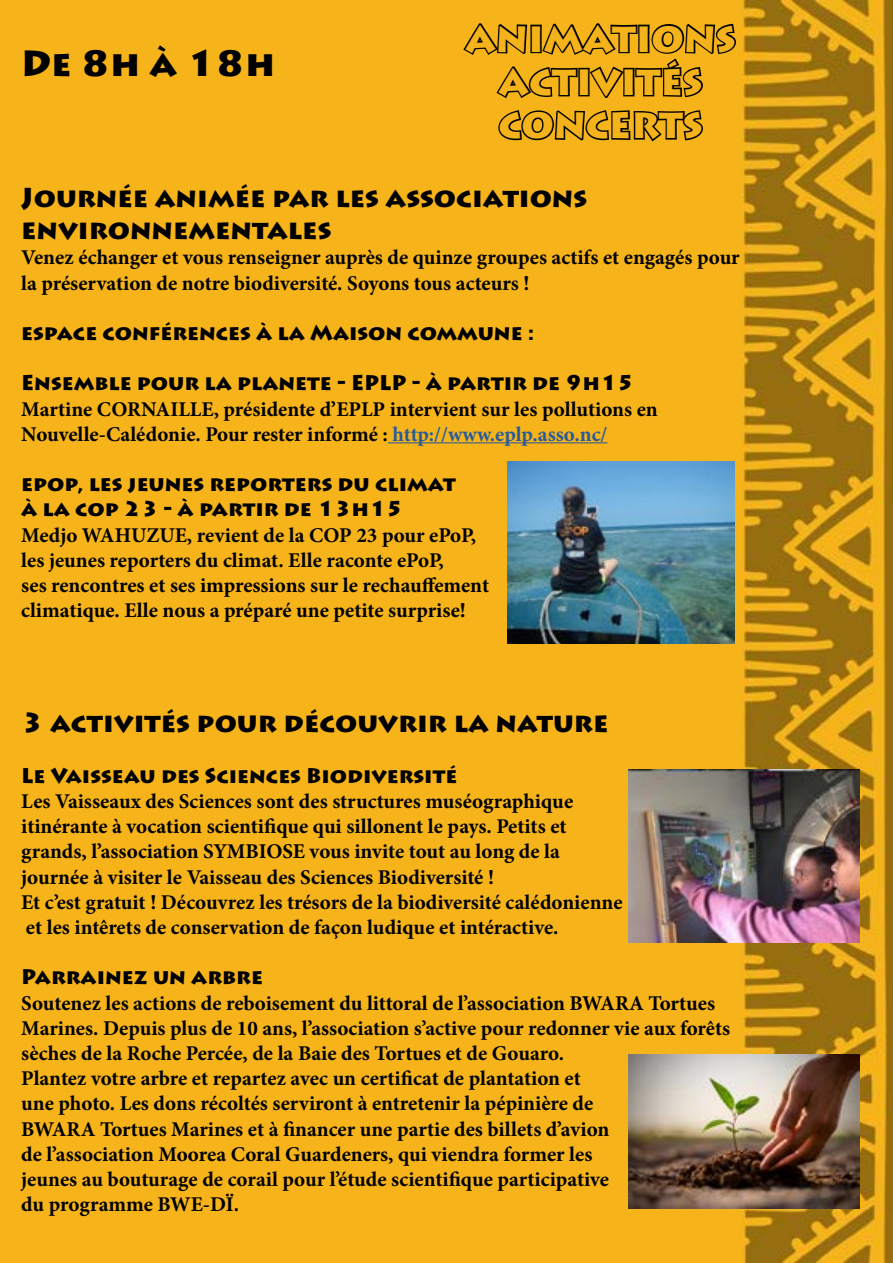
<style>
.page{position:relative;width:893px;height:1263px;background:#fff}
.page>*{position:absolute;margin:0;border:0;box-sizing:border-box;transform-origin:0 0}
.t1{font:900 36px/43.2px "Lithos Pro";color:#f5b31b;text-align:center}
.t2{font:900 36px "Lithos Pro";color:#000}
.t3{font:900 27px/32.4px "Lithos Pro";color:#000}
.t4{font:700 21px/25.2px "Minion Pro";color:#000}
.t5{font:900 21px/25.2px "Lithos Pro";color:#000}
.s1{color:#275b9b}
</style>
<div class="page">
<img style="left:0;top:0;width:893px;height:1263px">
<svg style="left:461px;top:22px;width:276px;height:78px;background:#b18012"></svg>
<svg style="left:497px;top:108px;width:207px;height:36px;background:#9d7210"></svg>
<hr style="left:388px;top:442px;width:219px;height:1px;background:#275b9b">
<img style="left:508px;top:461px;width:227px;height:182px">
<img style="left:629px;top:769px;width:230px;height:174px">
<img style="left:628px;top:1054px;width:231px;height:155px">
<h1 class="t2" style="left:21px;top:41px;width:256px">De 8h à 18h</h1>
<h1 class="t1" style="left:465px;top:18px;width:272px">ANIMATIONS<br>ACTIVITÉS<br>CONCERTS</h1>
<p class="t3" style="left:21px;top:182px;width:567px">Journée animée par les associations environnementales</p>
<p class="t4" style="left:21px;top:245px;width:720px">Venez échanger et vous renseigner auprès de quinze groupes actifs et engagés pour la préservation de notre biodiversité. Soyons tous acteurs !</p>
<p class="t5" style="left:21px;top:321px;width:515px">espace conférences à la Maison commune :</p>
<p class="t5" style="left:21px;top:371px;width:615px">Ensemble pour la planete - EPLP - à partir de 9h15</p>
<p class="t4" style="left:21px;top:396px;width:638px">Martine CORNAILLE, présidente d’EPLP intervient sur les pollutions en<br>Nouvelle-Calédonie. Pour rester informé : <span class="s1">http://www.eplp.asso.nc/</span></p>
<p class="t5" style="left:21px;top:472px;width:436px">epop, les jeunes reporters du climat à la cop 23 - à partir de 13h15</p>
<p class="t4" style="left:21px;top:522px;width:469px">Medjo WAHUZUE, revient de la COP 23 pour ePoP, les jeunes reporters du climat. Elle raconte ePoP,<br>ses rencontres et ses impressions sur le rechauffement climatique. Elle nous a préparé une petite surprise!</p>
<p class="t3" style="left:21px;top:707px;width:589px">3 activités pour découvrir la nature</p>
<p class="t5" style="left:21px;top:763px;width:438px">Le Vaisseau des Sciences Biodiversité</p>
<p class="t4" style="left:21px;top:788px;width:603px">Les Vaisseaux des Sciences sont des structures muséographique itinérante à vocation scientifique qui sillonent le pays. Petits et grands, l’association SYMBIOSE vous invite tout au long de la journée à visiter le Vaisseau des Sciences Biodiversité !<br>Et c’est gratuit ! Découvrez les trésors de la biodiversité calédonienne et les intêrets de conservation de façon ludique et intéractive.</p>
<p class="t5" style="left:21px;top:965px;width:243px">Parrainez un arbre</p>
<p class="t4" style="left:21px;top:990px;width:710px">Soutenez les actions de reboisement du littoral de l’association BWARA Tortues Marines. Depuis plus de 10 ans, l’association s’active pour redonner vie aux forêts sèches de la Roche Percée, de la Baie des Tortues et de Gouaro.<br>Plantez votre arbre et repartez avec un certificat de plantation et<br>une photo. Les dons récoltés serviront à entretenir la pépinière de<br>BWARA Tortues Marines et à financer une partie des billets d’avion<br>de l’association Moorea Coral Guardeners, qui viendra former les<br>jeunes au bouturage de corail pour l’étude scientifique participative<br>du programme BWE-DÏ.</p>
</div>
